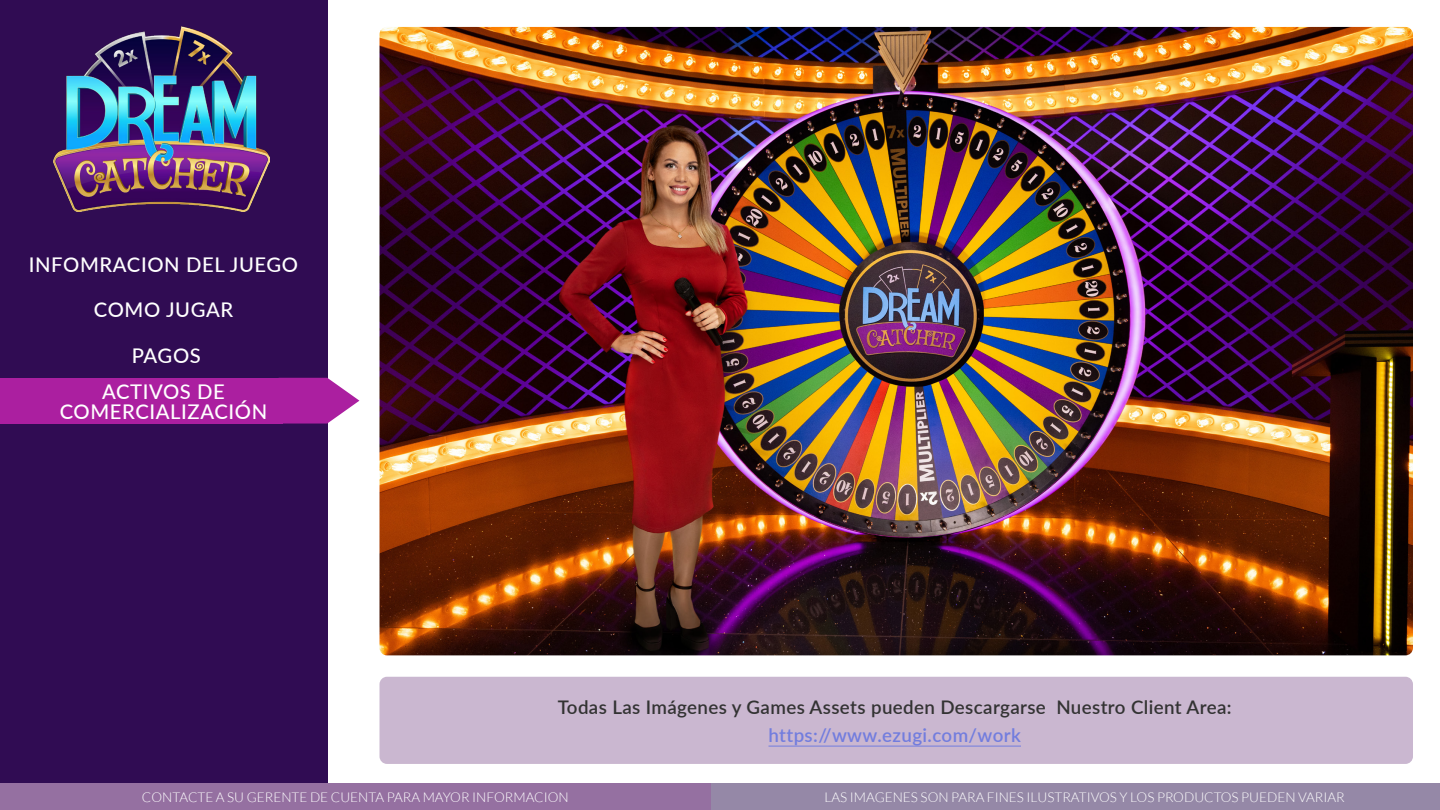
<style>
.page{position:relative;width:1440px;height:810px;background:#fff}
.page>*{position:absolute;margin:0;border:0;box-sizing:border-box;transform-origin:0 0}
.t1{font:500 20.25px/36px "Lato";letter-spacing:.03em;color:#fff;text-align:center}
.t2{font:600 18.75px "Lato";letter-spacing:.02em;color:#333}
.t3{font:600 18.75px "Lato";letter-spacing:.02em;color:#727dde}
.t4{font:300 13.5px "Lato";color:#fff}
</style>
<div class="page">
<img style="left:380px;top:27px;width:1033px;height:628px">
<div style="left:380px;top:677px;width:1033px;height:87px;background:#cab7d0;border-radius:8px"></div>
<hr style="left:769px;top:746px;width:252px;height:1px;background:#727dde">
<div style="left:0;top:0;width:327px;height:783px;background:#300c53"></div>
<div style="left:0;top:783px;width:1440px;height:27px;background:#9588a7"></div>
<div style="left:0;top:783px;width:711px;height:27px;background:#9570a1"></div>
<div style="left:0;top:378px;width:283px;height:46px;background:#ab1fa0"></div>
<svg style="left:283px;top:378px;width:76px;height:46px"></svg>
<img style="left:53px;top:27px;width:217px;height:184px">
<h1 class="t1" style="left:29px;top:245px;width:271px">INFOMRACION DEL JUEGO</h1>
<h1 class="t1" style="left:94px;top:291px;width:141px">COMO JUGAR</h1>
<h1 class="t1" style="left:102px;top:337px;width:124px">PAGOS<br>ACTIVOS DE</h1>
<h1 class="t1" style="left:60px;top:392px;width:209px">COMERCIALIZACIÓN</h1>
<h2 class="t2" style="left:558px;top:694px;width:675px">Todas Las Imágenes y Games Assets pueden Descargarse Nuestro Client Area:</h2>
<h2 class="t3" style="left:769px;top:721px;width:254px">https://www.ezugi.com/work</h2>
<p class="t4" style="left:142px;top:790px;width:428px">CONTACTE A SU GERENTE DE CUENTA PARA MAYOR INFORMACION</p>
<p class="t4" style="left:825px;top:790px;width:522px">LAS IMAGENES SON PARA FINES ILUSTRATIVOS Y LOS PRODUCTOS PUEDEN VARIAR</p>
</div>
